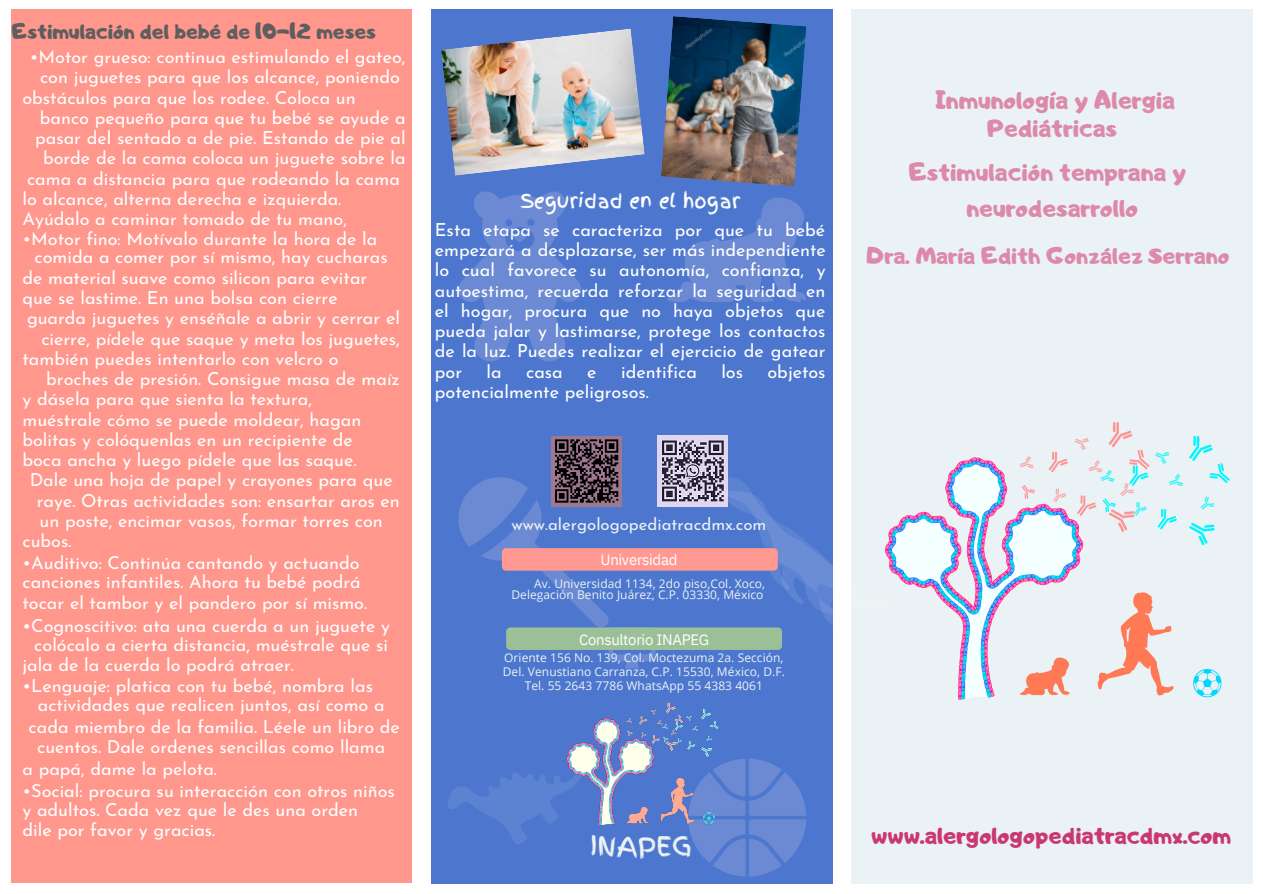
<style>
.page{position:relative;width:1263px;height:894px;background:#fff}
.page>*{position:absolute;margin:0;border:0;box-sizing:border-box;transform-origin:0 0}
.t1{font:27px "Finger Paint";color:#ebf2f5}
.t2{font:24.75px/28px "Adigiana Toybox";color:#dd8aaa;text-align:center}
.t3{font:23.7px "Adigiana Toybox";color:#c9396f}
.t4{font:23.1px "Adigiana Toybox";color:#dd8aaa}
.t5{font:21px "Adigiana Toybox";color:#5e5e5e}
.t6{font:19.2px "Finger Paint";color:#fff}
.t7{font:18px/20.2px "Josefin Sans";color:#fff}
.t8{font:16.8px "Josefin Sans";color:#ebf2f5}
.t9{font:15px "IBM Plex Sans";letter-spacing:-.02em;color:#fff}
.t10{font:12px/14px "Open Sans";letter-spacing:.005em;color:#ebf2f5;text-align:right}
</style>
<div class="page">
<div style="left:12px;top:9px;width:400px;height:873px;background:#ff978d"></div>
<div style="left:431px;top:9px;width:402px;height:875px;background:#4d77ce"></div>
<div style="left:851px;top:9px;width:402px;height:875px;background:#ebf2f5"></div>
<svg style="left:448px;top:772px;width:97px;height:72px"></svg>
<svg style="left:458px;top:191px;width:123px;height:170px"></svg>
<svg style="left:690px;top:759px;width:116px;height:117px"></svg>
<svg style="left:667px;top:198px;width:139px;height:104px"></svg>
<img style="left:441px;top:28px;width:204px;height:147px">
<img style="left:661px;top:16px;width:145px;height:170px">
<svg style="left:703px;top:477px;width:130px;height:148px"></svg>
<img style="left:885px;top:422px;width:345px;height:278px">
<div style="left:502px;top:548px;width:276px;height:22px;background:#ff9991;border-radius:4px"></div>
<div style="left:506px;top:627px;width:276px;height:22px;background:#9bbf97;border-radius:4px"></div>
<img style="left:545px;top:702px;width:188px;height:128px">
<div style="left:551px;top:435px;width:71px;height:71px;background:#9d788f"></div>
<svg style="left:458px;top:439px;width:197px;height:229px"></svg>
<img style="left:657px;top:435px;width:71px;height:71px">
<p class="t5" style="left:12px;top:18px;width:366px">Estimulación del bebé de 10-12 meses</p>
<p class="t7" style="left:30px;top:48px;width:377px">•Motor grueso: continua estimulando el gateo,</p>
<p class="t7" style="left:40px;top:69px;width:361px">con juguetes para que los alcance, poniendo</p>
<p class="t7" style="left:22px;top:89px;width:335px">obstáculos para que los rodee. Coloca un</p>
<p class="t7" style="left:40px;top:109px;width:367px">banco pequeño para que tu bebé se ayude a</p>
<p class="t7" style="left:35px;top:129px;width:372px">pasar del sentado a de pie. Estando de pie al</p>
<p class="t7" style="left:43px;top:150px;width:364px">borde de la cama coloca un juguete sobre la</p>
<p class="t7" style="left:27px;top:170px;width:374px">cama a distancia para que rodeando la cama</p>
<p class="t7" style="left:22px;top:190px;width:320px">lo alcance, alterna derecha e izquierda.</p>
<p class="t7" style="left:22px;top:210px;width:326px">Ayúdalo a caminar tomado de tu mano,</p>
<p class="t7" style="left:35px;top:232px;width:355px;line-height:18px;text-indent:-12px">•Motor fino: Motívalo durante la hora de la comida a comer por sí mismo, hay cucharas</p>
<p class="t7" style="left:22px;top:269px;width:346px">de material suave como silicon para evitar</p>
<p class="t7" style="left:22px;top:289px;width:317px">que se lastime. En una bolsa con cierre</p>
<p class="t7" style="left:27px;top:309px;width:374px">guarda juguetes y enséñale a abrir y cerrar el</p>
<p class="t7" style="left:41px;top:330px;width:360px">cierre, pídele que saque y meta los juguetes,</p>
<p class="t7" style="left:22px;top:350px;width:318px">también puedes intentarlo con velcro o</p>
<p class="t7" style="left:46px;top:370px;width:355px">broches de presión. Consigue masa de maíz</p>
<p class="t7" style="left:22px;top:390px;width:291px">y dásela para que sienta la textura,</p>
<p class="t7" style="left:22px;top:411px;width:340px">muéstrale cómo se puede moldear, hagan</p>
<p class="t7" style="left:22px;top:431px;width:332px">bolitas y colóquenlas en un recipiente de</p>
<p class="t7" style="left:22px;top:451px;width:335px">boca ancha y luego pídele que las saque.</p>
<p class="t7" style="left:30px;top:471px;width:365px">Dale una hoja de papel y crayones para que</p>
<p class="t7" style="left:37px;top:492px;width:365px">raye. Otras actividades son: ensartar aros en</p>
<p class="t7" style="left:40px;top:512px;width:345px">un poste, encimar vasos, formar torres con</p>
<p class="t7" style="left:22px;top:532px;width:50px">cubos.</p>
<p class="t7" style="left:22px;top:554px;width:340px;line-height:19px">•Auditivo: Continúa cantando y actuando canciones infantiles. Ahora tu bebé podrá</p>
<p class="t7" style="left:22px;top:594px;width:346px">tocar el tambor y el pandero por sí mismo.</p>
<p class="t7" style="left:22px;top:616px;width:369px">•Cognoscitivo: ata una cuerda a un juguete y</p>
<p class="t7" style="left:34px;top:636px;width:355px">colócalo a cierta distancia, muéstrale que si</p>
<p class="t7" style="left:22px;top:656px;width:273px">jala de la cuerda lo podrá atraer.</p>
<p class="t7" style="left:38px;top:678px;width:348px;line-height:19px;text-indent:-15px">•Lenguaje: platica con tu bebé, nombra las actividades que realicen juntos, así como a</p>
<p class="t7" style="left:29px;top:718px;width:373px">cada miembro de la familia. Léele un libro de</p>
<p class="t7" style="left:37px;top:738px;width:350px">cuentos. Dale ordenes sencillas como llama</p>
<p class="t7" style="left:22px;top:759px;width:196px">a papá, dame la pelota.</p>
<p class="t7" style="left:22px;top:782px;width:374px;line-height:19.6px">•Social: procura su interacción con otros niños y adultos. Cada vez que le des una orden<br>dile por favor y gracias.</p>
<p class="t6" style="left:520px;top:186px;width:222px">Seguridad en el hogar</p>
<p class="t7" style="left:435px;top:221px;width:392px;text-align:justify">Esta etapa se caracteriza por que tu bebé empezará a desplazarse, ser más independiente lo cual favorece su autonomía, confianza, y autoestima, recuerda reforzar la seguridad en el hogar, procura que no haya objetos que pueda jalar y lastimarse, protege los contactos de la luz. Puedes realizar el ejercicio de gatear por</p>
<p class="t7" style="left:487px;top:363px;width:17px">la</p>
<p class="t7" style="left:526px;top:363px;width:38px">casa</p>
<p class="t7" style="left:587px;top:363px;width:11px">e</p>
<p class="t7" style="left:621px;top:363px;width:77px">identifica</p>
<p class="t7" style="left:721px;top:363px;width:23px">los</p>
<p class="t7" style="left:767px;top:363px;width:60px">objetos</p>
<p class="t7" style="left:435px;top:383px;width:215px">potencialmente peligrosos.</p>
<p class="t8" style="left:511px;top:517px;width:256px">www.alergologopediatracdmx.com</p>
<p class="t9" style="left:600px;top:549px;width:78px">Universidad</p>
<p class="t10" style="left:511px;top:578px;width:255px;line-height:10.9px">Av. Universidad 1134, 2do piso,Col. Xoco,<br>Delegación Benito Juárez, C.P. 03330, México</p>
<p class="t9" style="left:579px;top:629px;width:132px">Consultorio INAPEG</p>
<p class="t10" style="left:503px;top:650px;width:284px;text-align:center">Oriente 156 No. 139, Col. Moctezuma 2a. Sección,<br>Del. Venustiano Carranza, C.P. 15530, México, D.F.<br>Tel. 55 2643 7786 WhatsApp 55 4383 4061</p>
<h1 class="t1" style="left:590px;top:826px;width:103px">INAPEG</h1>
<h2 class="t2" style="left:936px;top:86px;width:241px">Inmunología y Alergia<br>Pediátricas</h2>
<h2 class="t2" style="left:909px;top:154px;width:279px;line-height:36px">Estimulación temprana y neurodesarrollo</h2>
<p class="t4" style="left:867px;top:240px;width:364px">Dra. María Edith González Serrano</p>
<h3 class="t3" style="left:871px;top:819px;width:361px">www.alergologopediatracdmx.com</h3>
</div>
